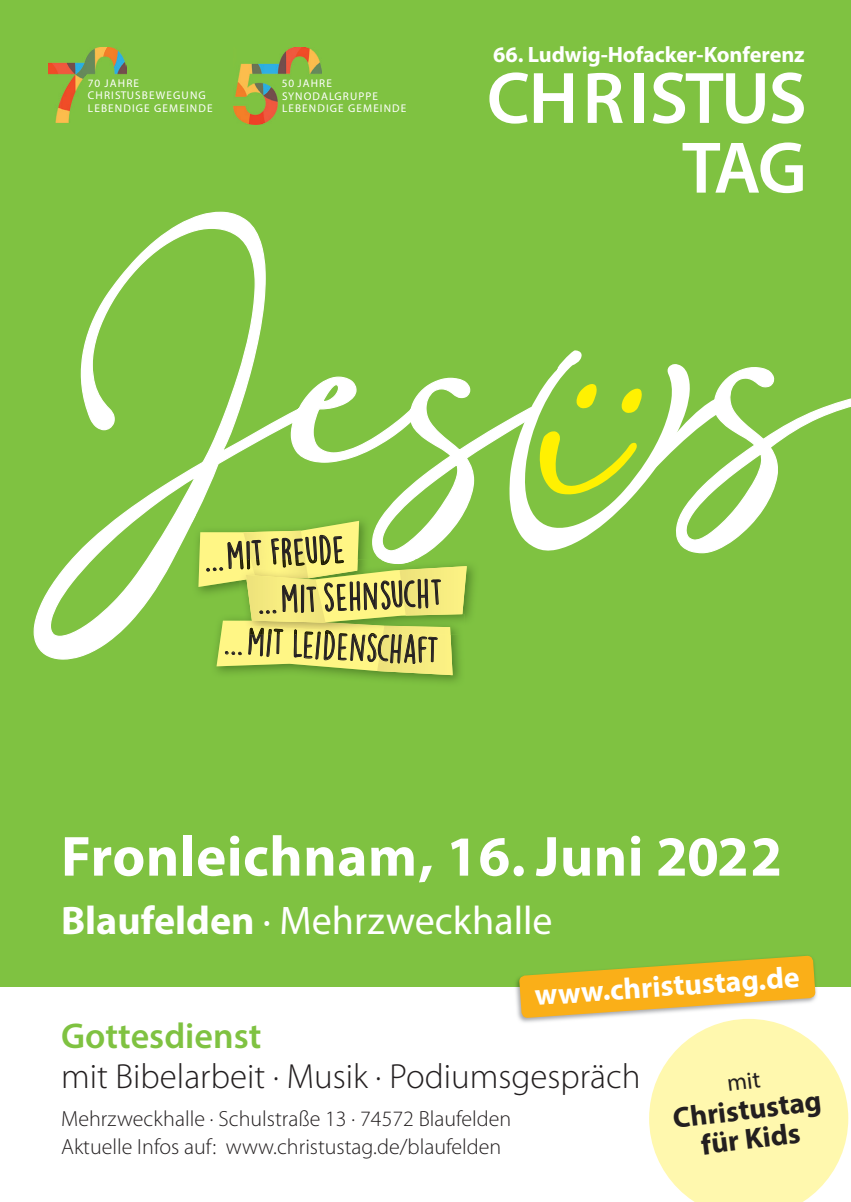
<style>
.page{position:relative;width:851px;height:1202px;background:#fff}
.page>*{position:absolute;margin:0;border:0;box-sizing:border-box;transform-origin:0 0}
.t1{font:600 73.6px/69.8px "Myriad Pro";letter-spacing:-.02em;color:#fff;text-align:right}
.t2{font:700 57px "Myriad Pro";letter-spacing:.01em;color:#fff}
.t3{font:40px "Myriad Pro";color:#fff}
.t4{font:600 36px "Myriad Pro";color:#7fc241}
.t5{font:300 35px "Myriad Pro";color:#231f20}
.t6{font:34.8px "DK Lemon Yellow Sun";color:#231f20}
.t7{font:700 29.8px "Myriad Pro";color:#fff}
.t8{font:700 29px/29.8px "Myriad Pro";color:#231f20;text-align:center}
.t9{font:700 22.2px "Myriad Pro";letter-spacing:-.005em;color:#fff}
.t10{font:300 22px/28px "Myriad Pro";color:#231f20}
.t11{font:11.2px/12.8px "Myriad Pro";letter-spacing:.1em;color:#fff}
.s1{font-weight:700}
</style>
<div class="page">
<div style="left:0;top:0;width:850px;height:986px;background:#7fc241"></div>
<svg style="left:34px;top:212px;width:474px;height:448px"></svg>
<svg style="left:508px;top:350px;width:342px;height:204px"></svg>
<img style="left:467px;top:560px;width:11px;height:74px">
<svg style="left:192px;top:515px;width:275px;height:167px"></svg>
<img style="left:48px;top:47px;width:78px;height:75px">
<img style="left:234px;top:47px;width:87px;height:77px">
<img style="left:513px;top:978px;width:6px;height:40px">
<svg style="left:519px;top:955px;width:329px;height:247px"></svg>
<p class="t9" style="left:493px;top:40px;width:313px">66. Ludwig-Hofacker-Konferenz</p>
<p class="t11" style="left:88px;top:76px;width:126px">70 JAHRE<br>CHRISTUSBEWEGUNG<br>LEBENDIGE GEMEINDE</p>
<p class="t11" style="left:282px;top:76px;width:126px">50 JAHRE<br>SYNODALGRUPPE<br>LEBENDIGE GEMEINDE</p>
<h1 class="t1" style="left:486px;top:61px;width:321px">CHRISTUS<br>TAG</h1>
<h3 class="t6" style="left:203px;top:537px;width:142px;rotate:-4deg">...mit Freude</h3>
<h3 class="t6" style="left:257px;top:579px;width:186px;rotate:-2deg">...mit sehnsucht</h3>
<h3 class="t6" style="left:225px;top:619px;width:216px;rotate:3deg">...mit Leidenschaft</h3>
<h2 class="t2" style="left:61px;top:819px;width:722px">Fronleichnam, 16. Juni 2022</h2>
<h3 class="t3" style="left:61px;top:896px;width:493px"><span class="s1">Blaufelden</span> · Mehrzweckhalle</h3>
<h3 class="t7" style="left:533px;top:976px;width:267px;rotate:-4deg">www.christustag.de</h3>
<h3 class="t4" style="left:61px;top:1013px;width:202px">Gottesdienst</h3>
<h3 class="t5" style="left:61px;top:1057px;width:580px">mit Bibelarbeit · Musik · Podiumsgespräch</h3>
<p class="t10" style="left:61px;top:1104px;width:451px">Mehrzweckhalle · Schulstraße 13 · 74572 Blaufelden<br>Aktuelle Infos auf: www.christustag.de/blaufelden</p>
<h3 class="t8" style="left:671px;top:1103px;width:151px;rotate:-7deg">Christustag für Kids</h3>
</div>
